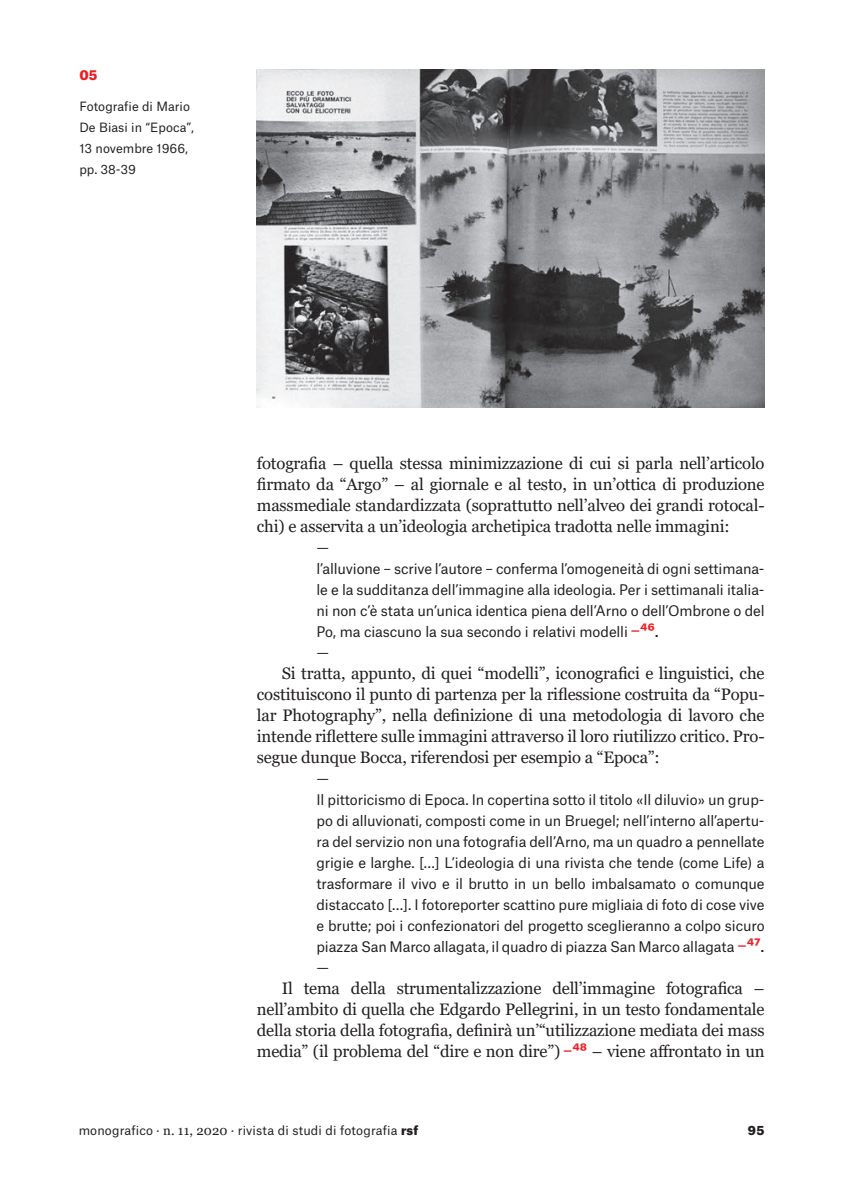
<style>
.page{position:relative;width:844px;height:1191px;background:#fff}
.page>*{position:absolute;margin:0;border:0;box-sizing:border-box;transform-origin:0 0}
.Testo_paragrafo_inde{font:16.62px/21px "Georgia";letter-spacing:-.01em;color:#231f20;text-align:justify}
.Citazione_rientrata{font:14px/21px "Atlas Grotesk";letter-spacing:-.01em;color:#231f20;text-align:justify}
.t1{font:900 13.12px "Atlas Grotesk";color:#ee1d23}
.t2{font:12.25px/21px "Atlas Grotesk";letter-spacing:.005em;color:#231f20}
.t3{font:900 12.25px "Atlas Grotesk";color:#231f20}
.s1{font-size:16.62px;color:#ee1d23}
.s2{font-weight:700;font-size:16.62px;color:#ee1d23}
.s3{font-size:16.62px}
.s4{font-family:"Atlas Grotesk";color:#ee1d23}
.s5{font-family:"Atlas Grotesk";font-weight:700;color:#ee1d23}
.s6{font-family:"Georgia";font-size:13.12px}
.s7{font-weight:900}
</style>
<div class="page">
<img style="left:257px;top:69px;width:507px;height:338px">
<p class="t1" style="left:79px;top:64px;width:20px">05</p>
<p class="t2" style="left:79px;top:95px;width:116px">Fotografie di Mario<br>De Biasi in “Epoca”,<br>13 novembre 1966, pp. 38-39</p>
<p class="Testo_paragrafo_inde" style="left:257px;top:453px;width:509px">fotografia – quella stessa minimizzazione di cui si parla nell’articolo firmato da “Argo” – al giornale e al testo, in un’ottica di produzione massmediale standardizzata (soprattutto nell’alveo dei grandi rotocal&shy;chi) e asservita a un’ideologia archetipica tradotta nelle immagini:</p>
<p class="Citazione_rientrata" style="left:316px;top:535px;width:14px">—</p>
<p class="Citazione_rientrata" style="left:316px;top:556px;width:449px">l’alluvione – scrive l’autore – conferma l’omogeneità di ogni settimana&shy;le e la sudditanza dell’immagine alla ideologia. Per i settimanali italia&shy;ni non c’è stata un’unica identica piena dell’Arno o dell’Ombrone o del Po, ma ciascuno la sua secondo i relativi modelli <span class="s1">−</span><span class="s2">46</span><span class="s3">.</span></p>
<p class="Citazione_rientrata" style="left:316px;top:640px;width:14px">—</p>
<p class="Testo_paragrafo_inde" style="left:257px;top:663px;width:509px;text-indent:25px">Si tratta, appunto, di quei “modelli”, iconografici e linguistici, che costituiscono il punto di partenza per la riflessione costruita da “Popu&shy;lar Photography”, nella definizione di una metodologia di lavoro che intende riflettere sulle immagini attraverso il loro riutilizzo critico. Pro&shy;segue dunque Bocca, riferendosi per esempio a “Epoca”:</p>
<p class="Citazione_rientrata" style="left:316px;top:766px;width:14px">—</p>
<p class="Citazione_rientrata" style="left:316px;top:787px;width:449px">Il pittoricismo di Epoca. In copertina sotto il titolo «Il diluvio» un grup&shy;po di alluvionati, composti come in un Bruegel; nell’interno all’apertu&shy;ra del servizio non una fotografia dell’Arno, ma un quadro a pennellate grigie e larghe. […] L’ideologia di una rivista che tende (come Life) a trasformare il vivo e il brutto in un bello imbalsamato o comunque distaccato […]. I fotoreporter scattino pure migliaia di foto di cose vive e brutte; poi i confezionatori del progetto sceglieranno a colpo sicuro piazza San Marco allagata, il quadro di piazza San Marco allagata <span class="s1">−</span><span class="s2">47</span><span class="s3">.</span></p>
<p class="Citazione_rientrata" style="left:316px;top:955px;width:14px">—</p>
<p class="Testo_paragrafo_inde" style="left:257px;top:978px;width:509px;text-indent:25px">Il tema della strumentalizzazione dell’immagine fotografica – nell’ambito di quella che Edgardo Pellegrini, in un testo fondamentale della storia della fotografia, definirà un’“utilizzazione mediata dei mass media” (il problema del “dire e non dire”) <span class="s4">−</span><span class="s5">48</span> – viene affrontato in un</p>
<p class="t2" style="left:79px;top:1118px;width:341px">monografico · <span class="s6">n. 11, 2020</span> · rivista di studi di fotografia <span class="s7">rsf</span></p>
<p class="t3" style="left:747px;top:1120px;width:18px">95</p>
</div>
